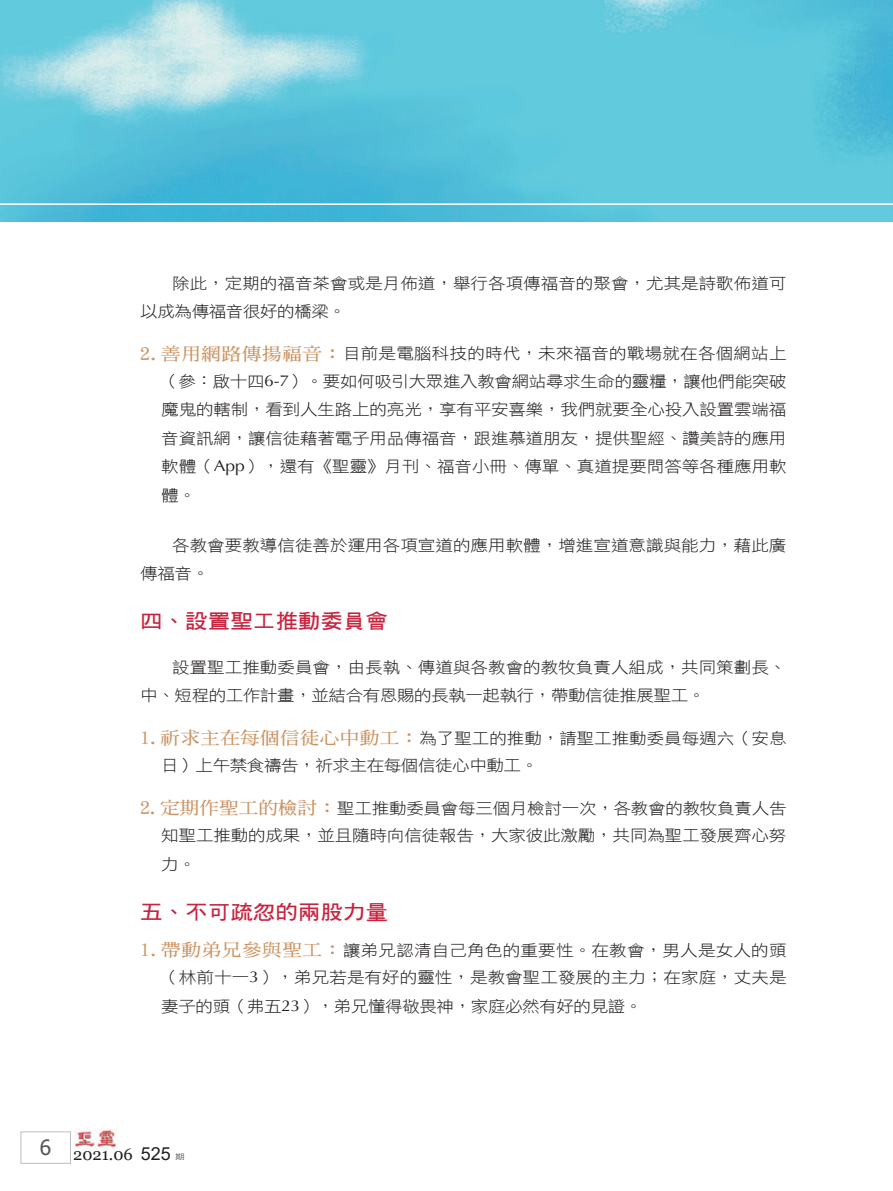
<style>
.page{position:relative;width:893px;height:1191px;background:#fff}
.page>*{position:absolute;margin:0;border:0;box-sizing:border-box;transform-origin:0 0}
.大標{font:20.25px "DF Hei W7 WIN BF";color:#c8233f;scale:1.11 1}
.t1{font:16.5px "Georgia";color:#231f20}
.中標{font:15.75px/28.3px "DF Hei W3 WIN BF";letter-spacing:-.005em;color:#231f20;scale:1.11 1}
.t2{font:7.5px "DF Hei W5 WIN BF";color:#57585a;scale:1.25 1}
.s1{font-family:"DF Ming W7 WIN BF";font-size:17.55px;color:#cc9463}
.s2{font-family:"Optima"}
.s3{font-family:"Arial";font-size:18px}
</style>
<div class="page">
<img style="left:74px;top:1128px;width:43px;height:22px">
<div style="left:21px;top:1131px;width:50px;height:32px;border:1px solid #bcbdc0"></div>
<img style="left:0;top:0;width:893px;height:221px">
<hr style="left:0;top:203px;width:893px;height:2px;background:#fff">
<p class="中標" style="left:140px;top:268px;width:584px;text-indent:32px">除此，定期的福音茶會或是月佈道，舉行各項傳福音的聚會，尤其是詩歌佈道可以成為傳福音很好的橋梁。</p>
<p class="中標" style="left:161px;top:339px;width:565px;text-align:justify;text-indent:-21px"><span class="s1">2.善用網路傳揚福音：</span>目前是電腦科技的時代，未來福音的戰場就在各個網站上（參：啟十四<span class="s2">6-7</span>）。要如何吸引大眾進入教會網站尋求生命的靈糧，讓他們能突破魔鬼的轄制，看到人生路上的亮光，享有平安喜樂，我們就要全心投入設置雲端福音資訊網，讓信徒藉著電子用品傳福音，跟進慕道朋友，提供聖經、讚美詩的應用軟體（<span class="s2">App</span>），還有《聖靈》月刊、福音小冊、傳單、真道提要問答等各種應用軟體。</p>
<p class="中標" style="left:140px;top:530px;width:584px;text-indent:32px">各教會要教導信徒善於運用各項宣道的應用軟體，增進宣道意識與能力，藉此廣傳福音。</p>
<p class="大標" style="left:140px;top:611px;width:224px">四、設置聖工推動委員會</p>
<p class="中標" style="left:140px;top:653px;width:584px;text-indent:32px">設置聖工推動委員會，由長執、傳道與各教會的教牧負責人組成，共同策劃長、中、短程的工作計畫，並結合有恩賜的長執一起執行，帶動信徒推展聖工。</p>
<p class="中標" style="left:161px;top:724px;width:565px;line-height:27.5px;text-indent:-21px"><span class="s1">1.祈求主在每個信徒心中動工：</span>為了聖工的推動，請聖工推動委員每週六（安息日）上午禁食禱告，祈求主在每個信徒心中動工。</p>
<p class="中標" style="left:161px;top:793px;width:565px;text-align:justify;text-indent:-21px"><span class="s1">2.定期作聖工的檢討：</span>聖工推動委員會每三個月檢討一次，各教會的教牧負責人告知聖工推動的成果，並且隨時向信徒報告，大家彼此激勵，共同為聖工發展齊心努力。</p>
<p class="大標" style="left:140px;top:901px;width:224px">五、不可疏忽的兩股力量</p>
<p class="中標" style="left:161px;top:936px;width:565px;text-align:justify;text-indent:-21px"><span class="s1">1.帶動弟兄參與聖工：</span>讓弟兄認清自己角色的重要性。在教會，男人是女人的頭（林前十一<span class="s2">3</span>），弟兄若是有好的靈性，是教會聖工發展的主力；在家庭，丈夫是妻子的頭（弗五<span class="s2">23</span>），弟兄懂得敬畏神，家庭必然有好的見證。</p>
<p class="t1" style="left:40px;top:1144px;width:132px"><sup>6</sup> 2021.06 <span class="s3">525</span></p>
<p class="t2" style="left:175px;top:1152px;width:9px">期</p>
</div>
